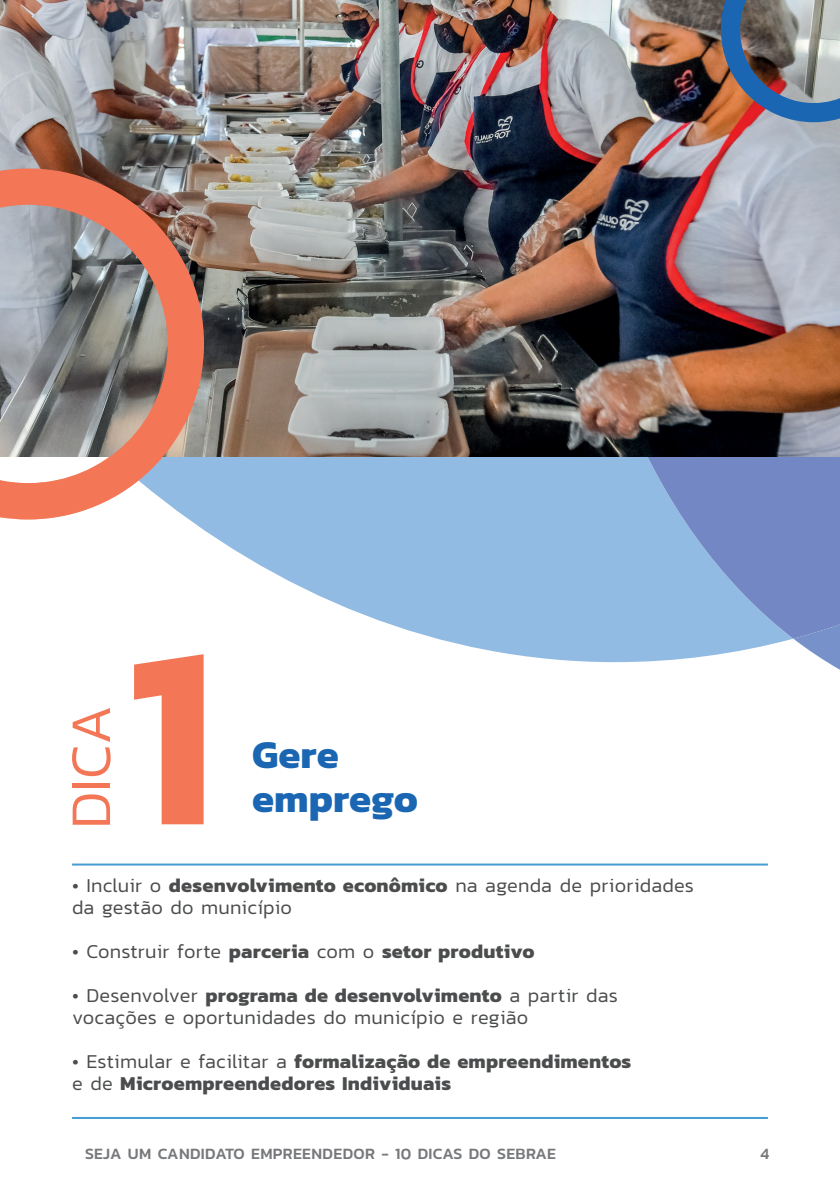
<style>
.page{position:relative;width:840px;height:1191px;background:#fff}
.page>*{position:absolute;margin:0;border:0;box-sizing:border-box;transform-origin:0 0}
.t1{font:600 260px "Kanit";color:#f37656}
.t2{font:300 58px "Kanit";color:#f37656}
.t3{font:700 40px "Kanit";color:#1a66b2}
.t4{font:300 20px/22px "Kanit";letter-spacing:.01em;color:#4b4c4d}
.t5{font:700 20px/22px "Kanit";letter-spacing:.01em;color:#4b4c4d}
.t6{font:500 16px "Kanit";letter-spacing:.02em;color:#76787b}
.s1{font-weight:700}
.s2{font-weight:300}
</style>
<div class="page">
<hr style="left:72px;top:863px;width:695px;height:2px;background:#459bd4">
<hr style="left:72px;top:1117px;width:695px;height:2px;background:#459bd4">
<svg style="left:16px;top:456px;width:560px;height:205px;fill:#92bbe3"></svg>
<svg style="left:576px;top:456px;width:263px;height:213px;fill:#92bbe3"></svg>
<svg style="left:622px;top:456px;width:217px;height:182px;background:#7e9bcf"></svg>
<img style="left:0;top:0;width:839px;height:456px">
<svg style="left:0;top:168px;width:204px;height:351px;background:#af8d86"></svg>
<img style="left:720px;top:0;width:119px;height:122px">
<h2 class="t2" style="left:50px;top:828px;width:125px;rotate:-90deg">DICA</h2>
<h1 class="t1" style="left:126px;top:538px;width:92px">1</h1>
<h3 class="t3" style="left:252px;top:723px;width:88px">Gere</h3>
<h3 class="t3" style="left:252px;top:767px;width:167px">emprego</h3>
<p class="t4" style="left:72px;top:874px;width:623px">• Incluir o <span class="s1">desenvolvimento econômico</span> na agenda de prioridades da gestão do município</p>
<p class="t5" style="left:72px;top:939px;width:463px"><span class="s2">• Construir forte</span> parceria <span class="s2">com o</span> setor produtivo</p>
<p class="t4" style="left:72px;top:984px;width:547px">• Desenvolver <span class="s1">programa de desenvolvimento</span> a partir das vocações e oportunidades do município e região</p>
<p class="t5" style="left:72px;top:1049px;width:560px"><span class="s2">• Estimular e facilitar a</span> formalização de empreendimentos <span class="s2">e de</span> Microempreendedores Individuais</p>
<p class="t6" style="left:85px;top:1141px;width:472px">SEJA UM CANDIDATO EMPREENDEDOR - 10 DICAS DO SEBRAE</p>
<p class="t6" style="left:760px;top:1141px;width:10px">4</p>
</div>
